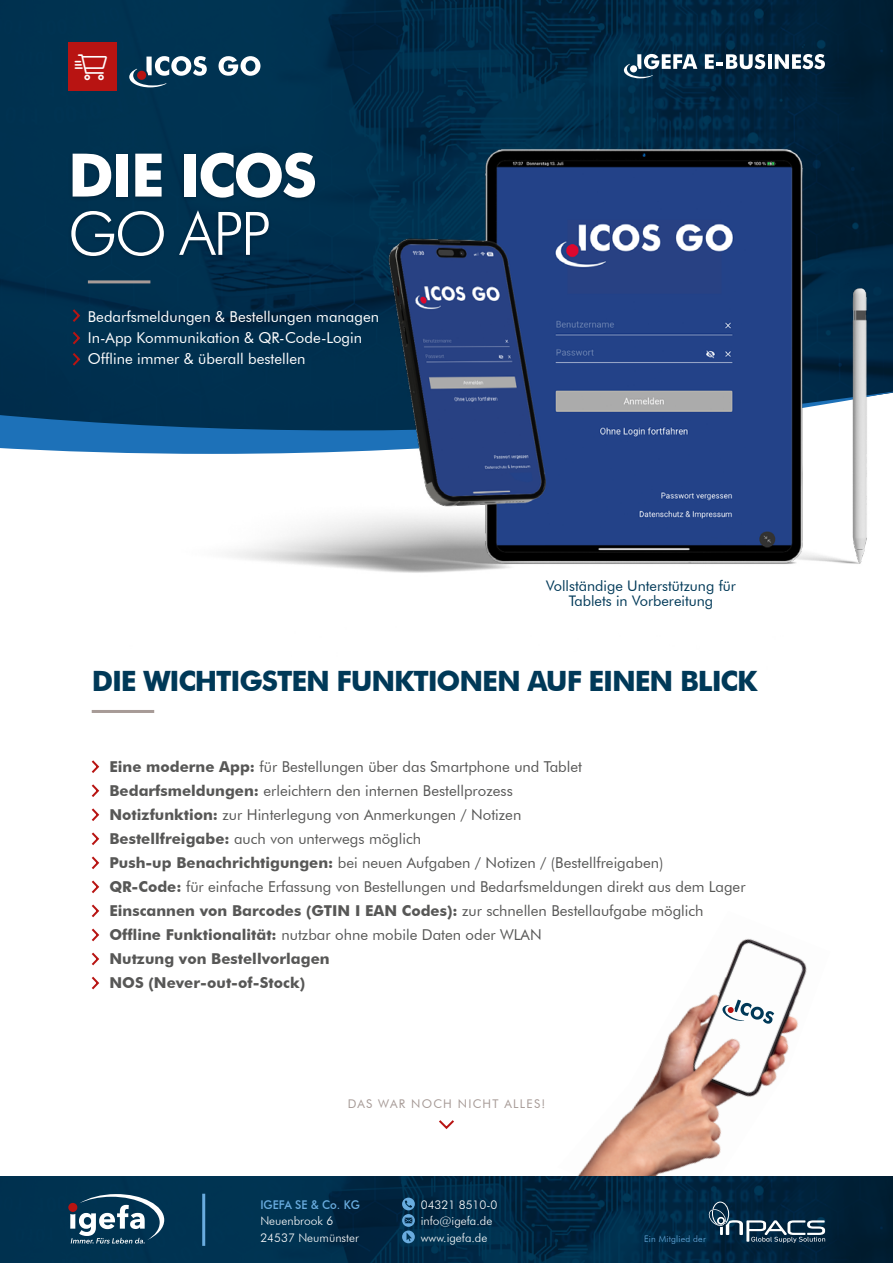
<style>
.page{position:relative;width:893px;height:1263px;background:#fff}
.page>*{position:absolute;margin:0;border:0;box-sizing:border-box;transform-origin:0 0}
.t1{font:700 60px/58.3px "Futura BT";letter-spacing:-.04em;color:#fff}
.t2{font:700 28.05px "Futura BT";letter-spacing:-.04em;color:#003958}
.t3{font:15px "Futura BT";color:#575756}
.t4{font:700 15px "Futura BT";color:#575756}
.t5{font:15px "Futura BT";color:#fff}
.t6{font:14.55px/15.8px "Futura BT";color:#003958;text-align:center}
.F1__Preis_groß{font:300 12px "Futura BT";color:#fff}
.t7{font:12px "Futura BT";letter-spacing:.1em;color:#a79b97}
.F1__Preis_groß-2{font:500 12px "Futura BT";color:#69acdf;scale:.95 1}
.t8{font:300 9px "Futura BT";letter-spacing:.02em;color:#69acdf}
.s1{font-weight:300}
.s2{font-weight:700}
.s3{font-weight:400}
</style>
<div class="page">
<div style="left:0;top:0;width:62px;height:390px;background:#00314f"></div>
<svg style="left:0;top:390px;width:62px;height:61px;background:#155588"></svg>
<svg style="left:439px;top:1120px;width:15px;height:9px"></svg>
<img style="left:578px;top:938px;width:229px;height:238px">
<svg style="left:0;top:1176px;width:893px;height:87px;background:#002b47"></svg>
<hr style="left:202px;top:1194px;width:3px;height:52px;background:#69acdf">
<svg style="left:708px;top:1201px;width:117px;height:42px;background:#2b495f"></svg>
<svg style="left:68px;top:1203px;width:9px;height:9px"></svg>
<svg style="left:70px;top:1194px;width:94px;height:49px"></svg>
<svg style="left:402px;top:1197px;width:13px;height:46px"></svg>
<svg style="left:91px;top:762px;width:9px;height:11px"></svg>
<svg style="left:91px;top:784px;width:9px;height:13px"></svg>
<svg style="left:91px;top:808px;width:9px;height:13px"></svg>
<svg style="left:91px;top:952px;width:8px;height:14px"></svg>
<svg style="left:91px;top:832px;width:9px;height:13px"></svg>
<svg style="left:91px;top:976px;width:9px;height:14px"></svg>
<svg style="left:91px;top:856px;width:9px;height:14px"></svg>
<svg style="left:91px;top:904px;width:9px;height:14px"></svg>
<svg style="left:91px;top:880px;width:9px;height:14px"></svg>
<svg style="left:91px;top:928px;width:9px;height:14px"></svg>
<img style="left:62px;top:0;width:831px;height:762px">
<svg style="left:721px;top:999px;width:53px;height:25px"></svg>
<svg style="left:75px;top:55px;width:32px;height:26px"></svg>
<p class="t1" style="left:68px;top:146px;width:250px">DIE ICOS<br><span class="s1">GO APP</span></p>
<p class="t5" style="left:88px;top:307px;width:293px">Bedarfsmeldungen &amp; Bestellungen managen</p>
<p class="t5" style="left:88px;top:328px;width:276px">In-App Kommunikation &amp; QR-Code-Login</p>
<p class="t5" style="left:88px;top:349px;width:219px">Offline immer &amp; überall bestellen</p>
<p class="t6" style="left:546px;top:577px;width:191px">Vollständige Unterstützung für<br>Tablets in Vorbereitung</p>
<p class="t2" style="left:92px;top:664px;width:667px">DIE WICHTIGSTEN FUNKTIONEN AUF EINEN BLICK</p>
<p class="t3" style="left:109px;top:758px;width:474px"><span class="s2">Eine moderne App:</span> für Bestellungen über das Smartphone und Tablet</p>
<p class="t3" style="left:109px;top:782px;width:405px"><span class="s2">Bedarfsmeldungen:</span> erleichtern den internen Bestellprozess</p>
<p class="t3" style="left:109px;top:806px;width:413px"><span class="s2">Notizfunktion:</span> zur Hinterlegung von Anmerkungen / Notizen</p>
<p class="t3" style="left:109px;top:830px;width:313px"><span class="s2">Bestellfreigabe:</span> auch von unterwegs möglich</p>
<p class="t3" style="left:109px;top:854px;width:555px"><span class="s2">Push-up Benachrichtigungen:</span> bei neuen Aufgaben / Notizen / (Bestellfreigaben)</p>
<p class="t3" style="left:109px;top:878px;width:638px"><span class="s2">QR-Code:</span> für einfache Erfassung von Bestellungen und Bedarfsmeldungen direkt aus dem Lager</p>
<p class="t4" style="left:109px;top:902px;width:596px">Einscannen von Barcodes (GTIN I EAN Codes): <span class="s3">zur schnellen Bestellaufgabe möglich</span></p>
<p class="t3" style="left:109px;top:926px;width:434px"><span class="s2">Offline Funktionalität:</span> nutzbar ohne mobile Daten oder WLAN</p>
<p class="t4" style="left:109px;top:950px;width:222px">Nutzung von Bestellvorlagen</p>
<p class="t4" style="left:109px;top:974px;width:197px">NOS (Never-out-of-Stock)</p>
<p class="t7" style="left:348px;top:1096px;width:199px">DAS WAR NOCH NICHT ALLES!</p>
<p class="F1__Preis_groß-2" style="left:260px;top:1197px;width:106px">IGEFA SE &amp; Co. KG</p>
<p class="F1__Preis_groß" style="left:260px;top:1214px;width:74px">Neuenbrook 6</p>
<p class="F1__Preis_groß" style="left:260px;top:1230px;width:100px">24537 Neumünster</p>
<p class="F1__Preis_groß" style="left:421px;top:1197px;width:78px">04321 8510-0</p>
<p class="F1__Preis_groß" style="left:421px;top:1213px;width:73px">info@igefa.de</p>
<p class="F1__Preis_groß" style="left:421px;top:1230px;width:68px">www.igefa.de</p>
<p class="t8" style="left:644px;top:1233px;width:63px">Ein Mitglied der</p>
</div>
